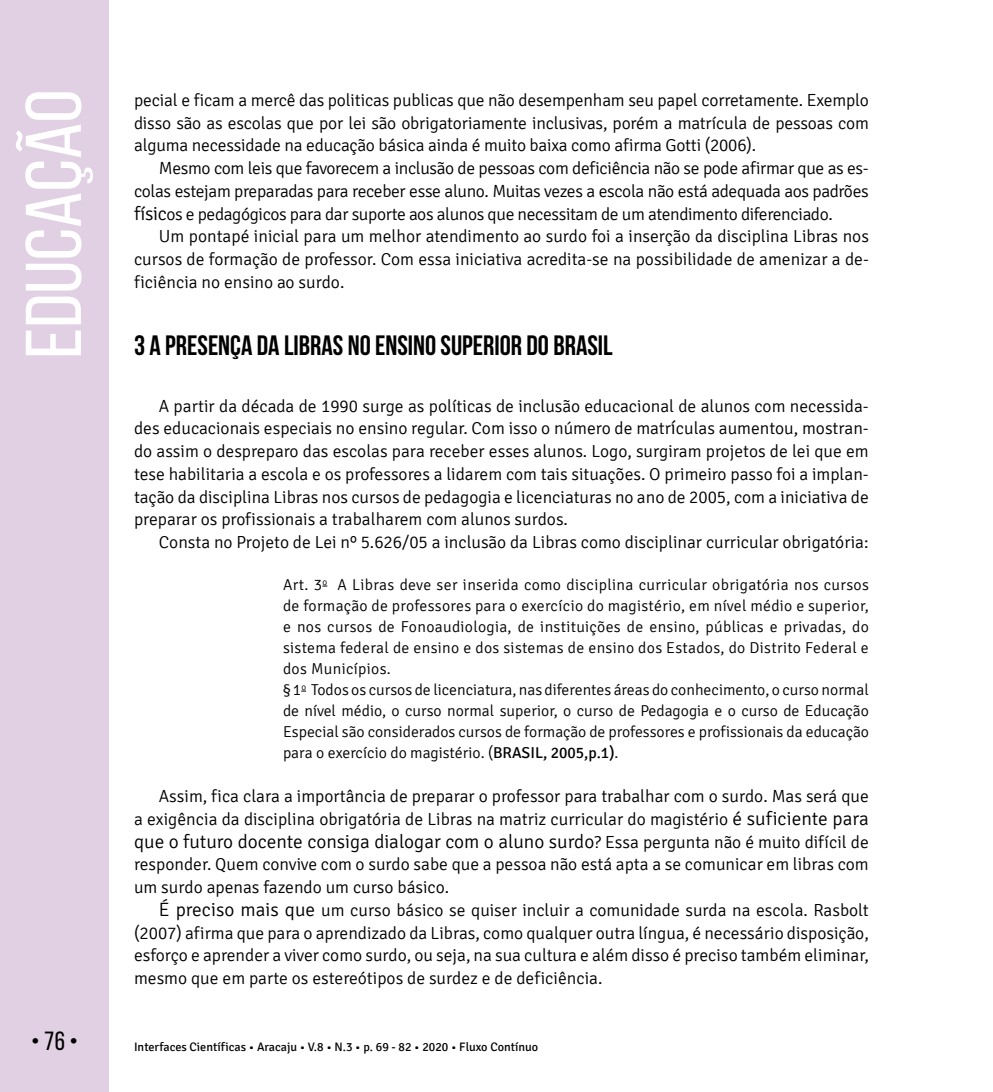
<style>
.page{position:relative;width:993px;height:1092px;background:#fff}
.page>*{position:absolute;margin:0;border:0;box-sizing:border-box;transform-origin:0 0}
.t1{font:78.75px "Bebas Neue";color:#fff;scale:1.09 1}
.t2{font:700 28px "Bebas Neue";color:#000}
.t3{font:26.25px "Bebas Neue";color:#000}
.t4{font:300 19.25px "Signika";color:#000}
.t5{font:300 17.5px/22.8px "Signika";color:#000;text-align:justify}
.t6{font:300 15.75px/21px "Signika";letter-spacing:.01em;color:#000}
.t7{font:12.25px "Signika";color:#000}
.s1{font-size:19.25px}
.s2{font-weight:400}
.s3{font-size:17.5px}
</style>
<div class="page">
<div style="left:0;top:0;width:109px;height:1091px;background:#e1d0e4"></div>
<h1 class="t1" style="left:11px;top:358px;width:248px;rotate:-90deg">EDUCAÇÃO</h1>
<p class="t5" style="left:134px;top:89px;width:736px">pecial e ficam a mercê das politicas publicas que não desempenham seu papel corretamente. Exemplo disso são as escolas que por lei são obrigatoriamente inclusivas, porém a matrícula de pessoas com alguma necessidade na educação básica ainda é muito baixa como afirma Gotti (2006).</p>
<p class="t5" style="left:134px;top:157px;width:736px;text-indent:25px">Mesmo com leis que favorecem a inclusão de pessoas com deficiência não se pode afirmar que as es&shy;colas estejam preparadas para receber esse aluno. Muitas vezes a escola não está adequada aos padrões <span class="s1">físic</span>os e pedagógicos para dar suporte aos alunos que necessitam de um atendimento diferenciado.</p>
<p class="t5" style="left:134px;top:225px;width:736px;text-indent:25px">Um pontapé inicial para um melhor atendimento ao surdo foi a inserção da disciplina Libras nos cursos de formação de professor. Com essa iniciativa acredita-se na possibilidade de amenizar a de&shy;ficiência no ensino ao surdo.</p>
<h2 class="t2" style="left:134px;top:330px;width:480px">3 A PRESENÇA DA LIBRAS NO ENSINO SUPERIOR DO BRASIL</h2>
<p class="t5" style="left:134px;top:394px;width:736px;text-indent:25px">A partir da década de 1990 surge as políticas de inclusão educacional de alunos com necessida&shy;des educacionais especiais no ensino regular. Com isso o número de matr<span class="s1">í</span>culas aumentou, mostran&shy;do assim o despreparo das escolas para receber esses alunos. Logo, surgiram projetos de lei que em tese habilitaria a escola e os professores a lidarem com tais situações. O primeiro passo foi a implan&shy;tação da disciplina Libras nos cursos de pedagogia e licenciaturas no ano de 2005, com a iniciativa de preparar os profissionais a trabalharem com alunos surdos.</p>
<p class="t5" style="left:159px;top:531px;width:711px">Consta no Projeto de Lei nº 5.626/05 a inclusão da Libras como disciplinar curricular obrigatória:</p>
<p class="t6" style="left:283px;top:574px;width:587px">Art. 3<sup>o</sup> A Libras deve ser inserida como disciplina curricular obrigatória nos cursos de formação de professores para o exercício do magistério, em nível médio e superior, e nos cursos de Fonoaudiologia, de instituições de ensino, públicas e privadas, do sistema federal de ensino e dos sistemas de ensino dos Estados, do Distrito Federal e dos Municípios.<br>§ 1<sup>o</sup> Todos os cursos de licenciatura, nas diferentes áreas do conhecimento, o curso normal de nível médio, o curso normal superior, o curso de Pedagogia e o curso de Educação Especial são considerados cursos de formação de professores e profissionais da educação para o exercício do magistério. (<span class="s2">BRASIL, 2005,p.1)</span>.</p>
<p class="t5" style="left:134px;top:785px;width:736px;text-align:right">Assim, fica clara a importância de preparar o professor para trabalhar com o surdo. Mas será que<br>a exigência da disciplina obrigatória de Libras na matriz curricular do magistério <span class="s1">é suficiente para</span></p>
<p class="t4" style="left:134px;top:830px;width:736px">que o futuro docente consiga dialogar com o aluno surdo<span class="s3">? Essa pergunta não é muito difícil de</span></p>
<p class="t5" style="left:134px;top:853px;width:736px">responder. Quem convive com o surdo sabe que a pessoa não está apta a se comunicar em libras com um surdo apenas fazendo um curso básico.</p>
<p class="t5" style="left:134px;top:898px;width:736px;text-indent:25px"><span class="s1">É preciso mais que</span> um curso básico se quiser incluir a comunidade surda na escola. Rasbolt (2007) afirma que para o aprendizado da Libras, como qualquer outra língua, é necessário disposição, esforço e aprender a viver como surdo, ou seja, na sua cultura e além disso é preciso também eliminar, mesmo que em parte os estereótipos de surdez e de deficiência.</p>
<h3 class="t3" style="left:31px;top:1026px;width:49px">• 76 •</h3>
<p class="t7" style="left:134px;top:1040px;width:405px">Interfaces Científicas • Aracaju • V.8 • N.3 • p. 69 - 82 • 2020 • Fluxo Contínuo</p>
</div>
